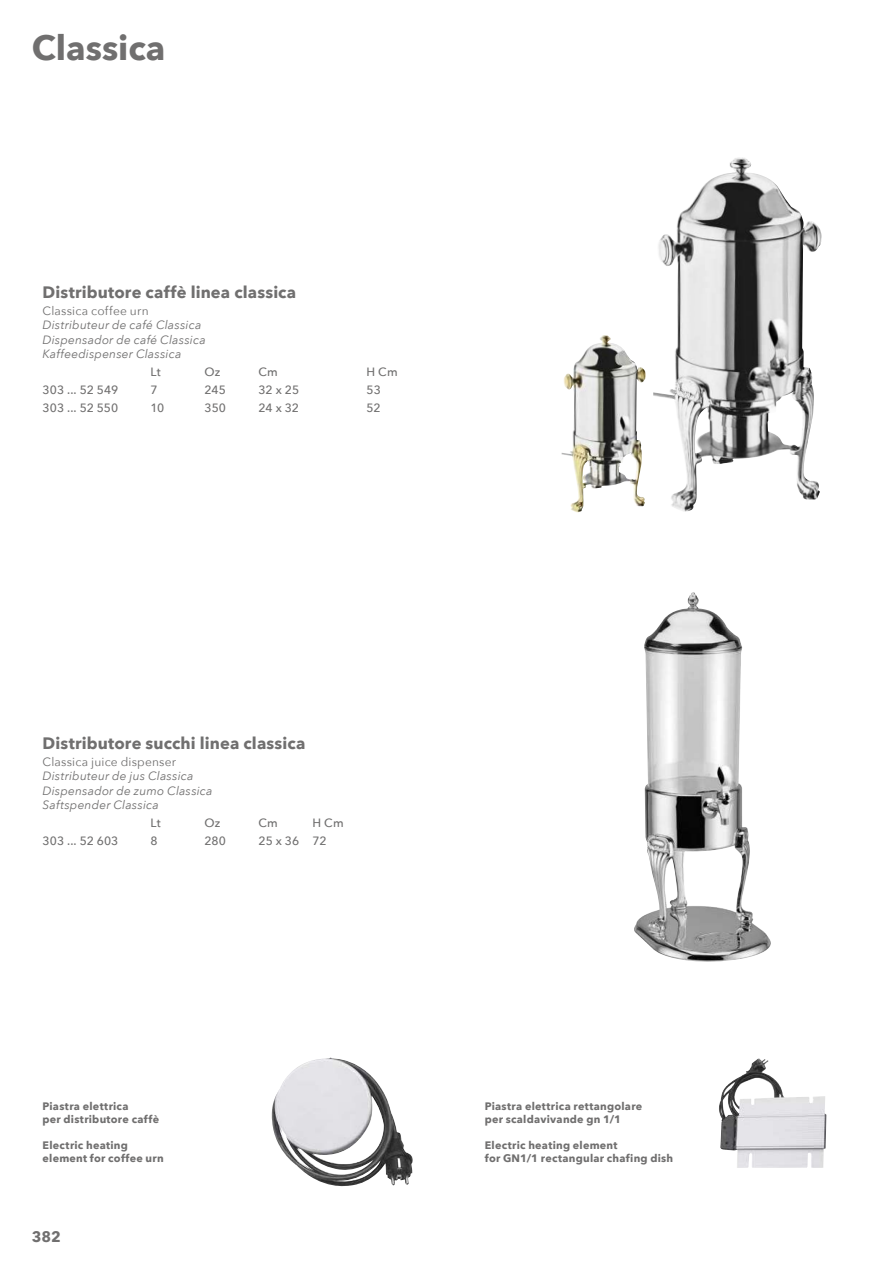
<style>
.page{position:relative;width:893px;height:1263px;background:#fff}
.page>*{position:absolute;margin:0;border:0;box-sizing:border-box;transform-origin:0 0}
.t1{font:700 34.5px "Avenir Next";color:#706f6f}
.t2{font:700 16.5px "Avenir Next";letter-spacing:.01em;color:#706f6f}
.t3{font:700 15px "Avenir Next";color:#706f6f}
.t4{font:italic 12px/14.4px "Avenir Next";letter-spacing:.015em;color:#706f6f}
.t5{font:500 12px "Avenir Next";letter-spacing:.005em;color:#706f6f}
.t6{font:12px "Avenir Next";letter-spacing:.015em;color:#706f6f}
.t7{font:700 10.8px/12.9px "Avenir Next";letter-spacing:.025em;color:#706f6f}
</style>
<div class="page">
<img style="left:634px;top:592px;width:137px;height:370px">
<img style="left:653px;top:159px;width:167px;height:352px">
<img style="left:562px;top:336px;width:83px;height:176px">
<img style="left:271px;top:1057px;width:142px;height:130px">
<img style="left:719px;top:1058px;width:107px;height:110px">
<h1 class="t1" style="left:32px;top:18px;width:135px">Classica</h1>
<h2 class="t2" style="left:43px;top:278px;width:255px">Distributore caffè linea classica</h2>
<p class="t6" style="left:43px;top:301px;width:108px">Classica coffee urn</p>
<p class="t4" style="left:43px;top:317px;width:165px">Distributeur de café Classica<br>Dispensador de café Classica<br>Kaffeedispenser Classica</p>
<p class="t5" style="left:151px;top:362px;width:12px">Lt</p>
<p class="t5" style="left:205px;top:362px;width:17px">Oz</p>
<p class="t5" style="left:259px;top:362px;width:21px">Cm</p>
<p class="t5" style="left:367px;top:362px;width:33px">H Cm</p>
<p class="t5" style="left:43px;top:380px;width:77px">303 ... 52 549</p>
<p class="t5" style="left:151px;top:380px;width:9px">7</p>
<p class="t5" style="left:205px;top:380px;width:23px">245</p>
<p class="t5" style="left:259px;top:380px;width:42px">32 x 25</p>
<p class="t5" style="left:367px;top:380px;width:16px">53</p>
<p class="t5" style="left:43px;top:398px;width:77px">303 ... 52 550</p>
<p class="t5" style="left:151px;top:398px;width:15px">10</p>
<p class="t5" style="left:205px;top:398px;width:23px">350</p>
<p class="t5" style="left:259px;top:398px;width:42px">24 x 32</p>
<p class="t5" style="left:367px;top:398px;width:16px">52</p>
<h2 class="t2" style="left:43px;top:729px;width:264px">Distributore succhi linea classica</h2>
<p class="t6" style="left:43px;top:751px;width:135px">Classica juice dispenser</p>
<p class="t4" style="left:43px;top:768px;width:172px">Distributeur de jus Classica<br>Dispensador de zumo Classica<br>Saftspender Classica</p>
<p class="t5" style="left:151px;top:813px;width:12px">Lt</p>
<p class="t5" style="left:205px;top:813px;width:17px">Oz</p>
<p class="t5" style="left:259px;top:813px;width:21px">Cm</p>
<p class="t5" style="left:313px;top:813px;width:33px">H Cm</p>
<p class="t5" style="left:43px;top:831px;width:77px">303 ... 52 603</p>
<p class="t5" style="left:151px;top:831px;width:9px">8</p>
<p class="t5" style="left:205px;top:831px;width:23px">280</p>
<p class="t5" style="left:259px;top:831px;width:70px">25 x 36 72</p>
<p class="t7" style="left:43px;top:1099px;width:118px">Piastra elettrica<br>per distributore caffè</p>
<p class="t7" style="left:43px;top:1138px;width:123px">Electric heating element for coffee urn</p>
<h3 class="t3" style="left:32px;top:1223px;width:30px">382</h3>
<p class="t7" style="left:485px;top:1100px;width:159px">Piastra elettrica rettangolare per scaldavivande gn 1/1</p>
<p class="t7" style="left:485px;top:1138px;width:190px">Electric heating element<br>for GN1/1 rectangular chafing dish</p>
</div>
